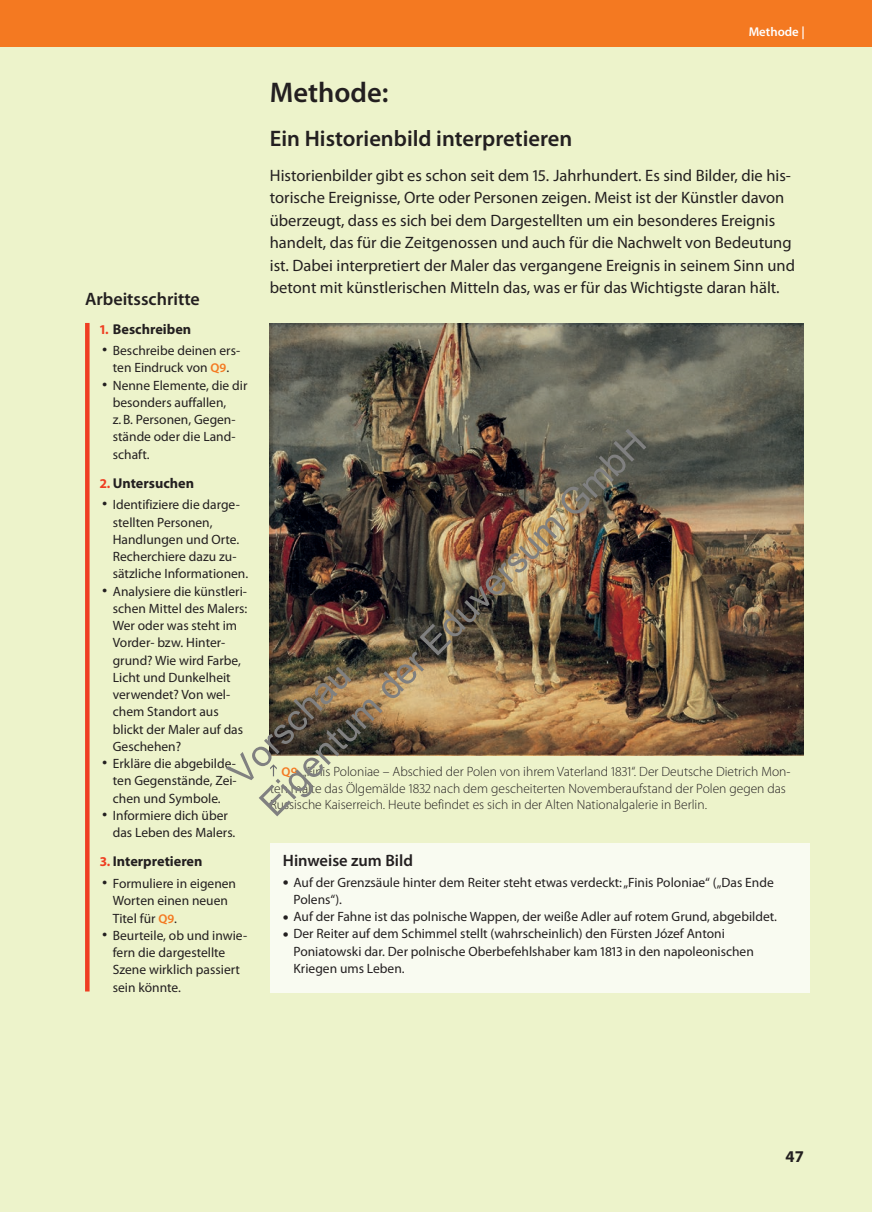
<style>
.page{position:relative;width:872px;height:1212px;background:#fff}
.page>*{position:absolute;margin:0;border:0;box-sizing:border-box;transform-origin:0 0}
.t1{font:36.45px/43.8px "Arial";color:#808080}
.t2{font:600 28.5px "Myriad Pro";color:#231f20}
.t3{font:600 22.5px "Myriad Pro";color:#231f20}
.t4{font:600 18px "Myriad Pro";color:#231f20}
.t5{font:16.5px/22.5px "Myriad Pro";color:#231f20}
.t6{font:600 16.5px "Myriad Pro";color:#231f20}
.t7{font:700 16.5px "Myriad Pro";color:#231f20}
.t8{font:700 14.25px "Myriad Pro";color:#231f20}
.t9{font:13.5px/17.2px "Myriad Pro";color:#231f20}
.t10{font:300 13.5px/16.5px "Myriad Pro";color:#231f20}
.t11{font:600 12.75px "Myriad Pro";color:#fff}
.s1{font-size:13.5px;color:#ef3e22}
.s2{font-weight:300;font-size:21px}
.s3{font-weight:600;font-size:12.75px;color:#f47921}
.s4{font-size:21px}
</style>
<div class="page">
<div style="left:1px;top:0;width:871px;height:1212px;background:#edf3cb"></div>
<div style="left:0;top:0;width:872px;height:47px;background:#f47921"></div>
<svg style="left:270px;top:764px;width:7px;height:12px"></svg>
<div style="left:85px;top:323px;width:5px;height:668px;background:#ef3e22"></div>
<img style="left:270px;top:324px;width:534px;height:432px">
<div style="left:270px;top:843px;width:540px;height:149px;background:#f9fbf1"></div>
<p class="t11" style="left:748px;top:24px;width:58px">Methode |</p>
<h2 class="t2" style="left:270px;top:74px;width:120px">Methode:</h2>
<h3 class="t3" style="left:270px;top:124px;width:304px">Ein Historienbild interpretieren</h3>
<p class="t5" style="left:270px;top:164px;width:526px">Historienbilder gibt es schon seit dem 15. Jahrhundert. Es sind Bilder, die his&shy;torische Ereignisse, Orte oder Personen zeigen. Meist ist der Künstler davon überzeugt, dass es sich bei dem Dargestellten um ein besonderes Ereignis handelt, das für die Zeitgenossen und auch für die Nachwelt von Bedeutung ist. Dabei interpretiert der Maler das vergangene Ereignis in seinem Sinn und betont mit künstlerischen Mitteln das, was er für das Wichtigste daran hält.</p>
<h3 class="t4" style="left:85px;top:288px;width:116px">Arbeitsschritte</h3>
<p class="t8" style="left:100px;top:319px;width:93px"><span class="s1">1.</span> Beschreiben</p>
<p class="t9" style="left:102px;top:342px;width:139px;text-align:center"><span class="s2">•</span> Beschreibe deinen ers&shy;ten Eindruck von <span class="s3">Q9</span>.</p>
<p class="t9" style="left:113px;top:376px;width:136px;text-indent:-11px"><span class="s2">•</span> Nenne Elemente, die dir besonders auffallen, z.B. Personen, Gegen&shy;stände oder die Land&shy;schaft.</p>
<p class="t8" style="left:100px;top:474px;width:95px"><span class="s1">2.</span> Untersuchen</p>
<p class="t9" style="left:113px;top:496px;width:137px;text-indent:-11px"><span class="s2">•</span> Identifiziere die darge&shy;stellten Personen,<br>Handlungen und Orte.<br>Recherchiere dazu zu&shy;sätzliche Informationen.</p>
<p class="t9" style="left:113px;top:582px;width:136px;text-indent:-11px"><span class="s2">•</span> Analysiere die künstleri&shy;schen Mittel des Malers:<br>Wer oder was steht im<br>Vorder- bzw. Hinter&shy;grund? Wie wird Farbe,<br>Licht und Dunkelheit verwendet? Von wel&shy;chem Standort aus blickt der Maler auf das<br>Geschehen?</p>
<p class="t9" style="left:113px;top:755px;width:125px;text-align:justify;text-indent:-11px"><span class="s2">•</span> Erkläre die abgebilde&shy;ten Gegenstände, Zei&shy;chen und Symbole.</p>
<p class="t9" style="left:113px;top:806px;width:124px;text-indent:-11px"><span class="s2">•</span> Informiere dich über das Leben des Malers.</p>
<p class="t8" style="left:100px;top:852px;width:104px"><span class="s1">3.</span> Interpretieren</p>
<p class="t9" style="left:113px;top:874px;width:125px;text-indent:-11px"><span class="s2">•</span> Formuliere in eigenen<br>Worten einen neuen<br>Titel für <span class="s3">Q9</span>.</p>
<p class="t9" style="left:113px;top:926px;width:136px;text-indent:-11px"><span class="s2">•</span> Beurteile, ob und inwie&shy;fern die dargestellte<br>Szene wirklich passiert sein könnte.</p>
<h1 class="t1" style="left:220px;top:763px;width:529px;rotate:-45deg">Vorschau<br>Eigentum der Eduversum GmbH</h1>
<p class="t10" style="left:270px;top:763px;width:522px;text-indent:11px"><span class="s3">Q9</span> „Finis Poloniae – Abschied der Polen von ihrem Vaterland 1831“. Der Deutsche Dietrich Mon&shy;ten malte das Ölgemälde 1832 nach dem gescheiterten Novemberaufstand der Polen gegen das<br>Russische Kaiserreich. Heute befindet es sich in der Alten Nationalgalerie in Berlin.</p>
<p class="t6" style="left:283px;top:850px;width:132px">Hinweise zum Bild</p>
<p class="t9" style="left:293px;top:873px;width:482px;text-indent:-11px"><span class="s4">•</span> Auf der Grenzsäule hinter dem Reiter steht etwas verdeckt: „Finis Poloniae“ („Das Ende<br>Polens“).</p>
<p class="t9" style="left:283px;top:908px;width:495px"><span class="s4">•</span> Auf der Fahne ist das polnische Wappen, der weiße Adler auf rotem Grund, abgebildet.</p>
<p class="t9" style="left:293px;top:925px;width:462px;text-indent:-11px"><span class="s4">•</span> Der Reiter auf dem Schimmel stellt (wahrscheinlich) den Fürsten Józef Antoni<br>Poniatowski dar. Der polnische Oberbefehlshaber kam 1813 in den napoleonischen<br>Kriegen ums Leben.</p>
<p class="t7" style="left:785px;top:1146px;width:20px">47</p>
</div>
